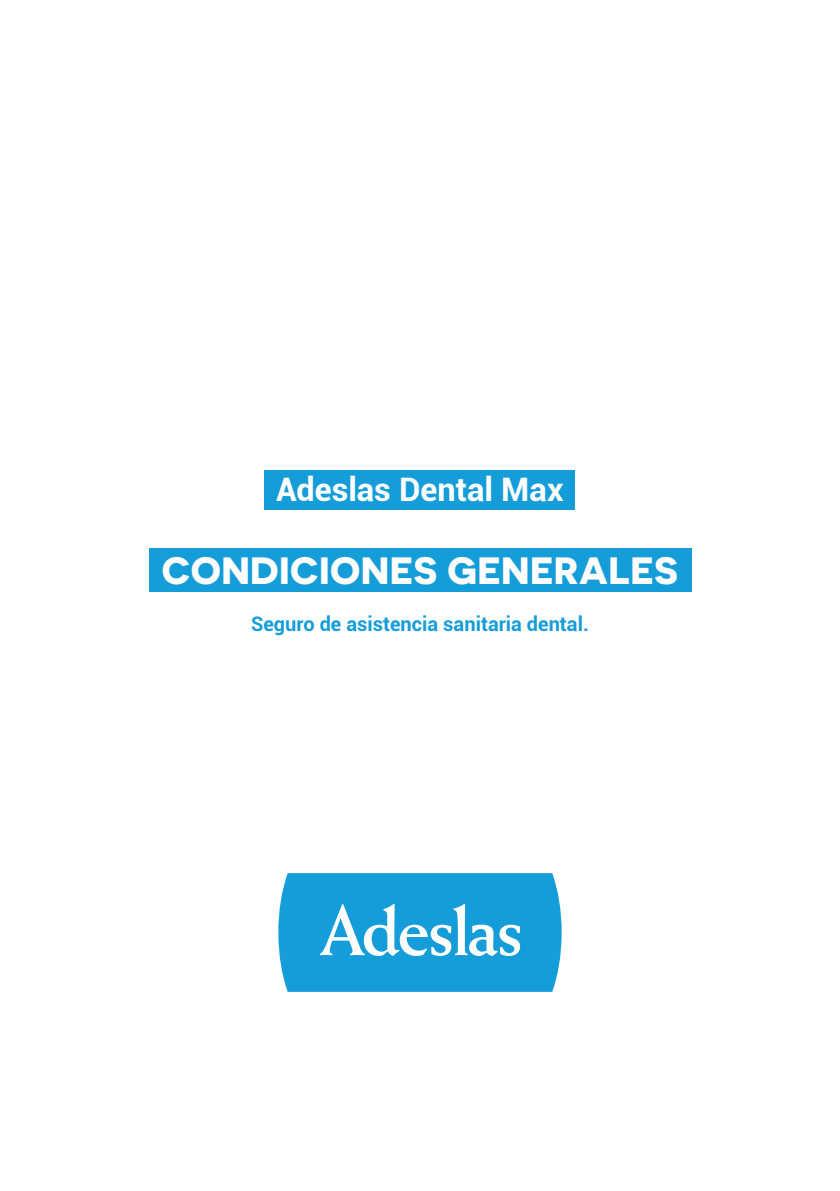
<style>
.page{position:relative;width:840px;height:1191px;background:#fff}
.page>*{position:absolute;margin:0;border:0;box-sizing:border-box;transform-origin:0 0}
.t1{font:700 38px "Novecentosanswide";letter-spacing:.01em;color:#fff}
.t2{font:700 32.4px "Roboto";color:#fff}
.t3{font:700 20px "Roboto";color:#149dd9}
</style>
<div class="page">
<svg style="left:278px;top:873px;width:283px;height:119px;background:#2fa8dd"></svg>
<div style="left:265px;top:471px;width:309px;height:39px;background:#149dd9"></div>
<div style="left:149px;top:548px;width:542px;height:43px;background:#149dd9"></div>
<h2 class="t2" style="left:276px;top:467px;width:289px">Adeslas Dental Max</h2>
<h1 class="t1" style="left:162px;top:547px;width:517px">CONDICIONES GENERALES</h1>
<p class="t3" style="left:251px;top:610px;width:339px">Seguro de asistencia sanitaria dental.</p>
</div>
